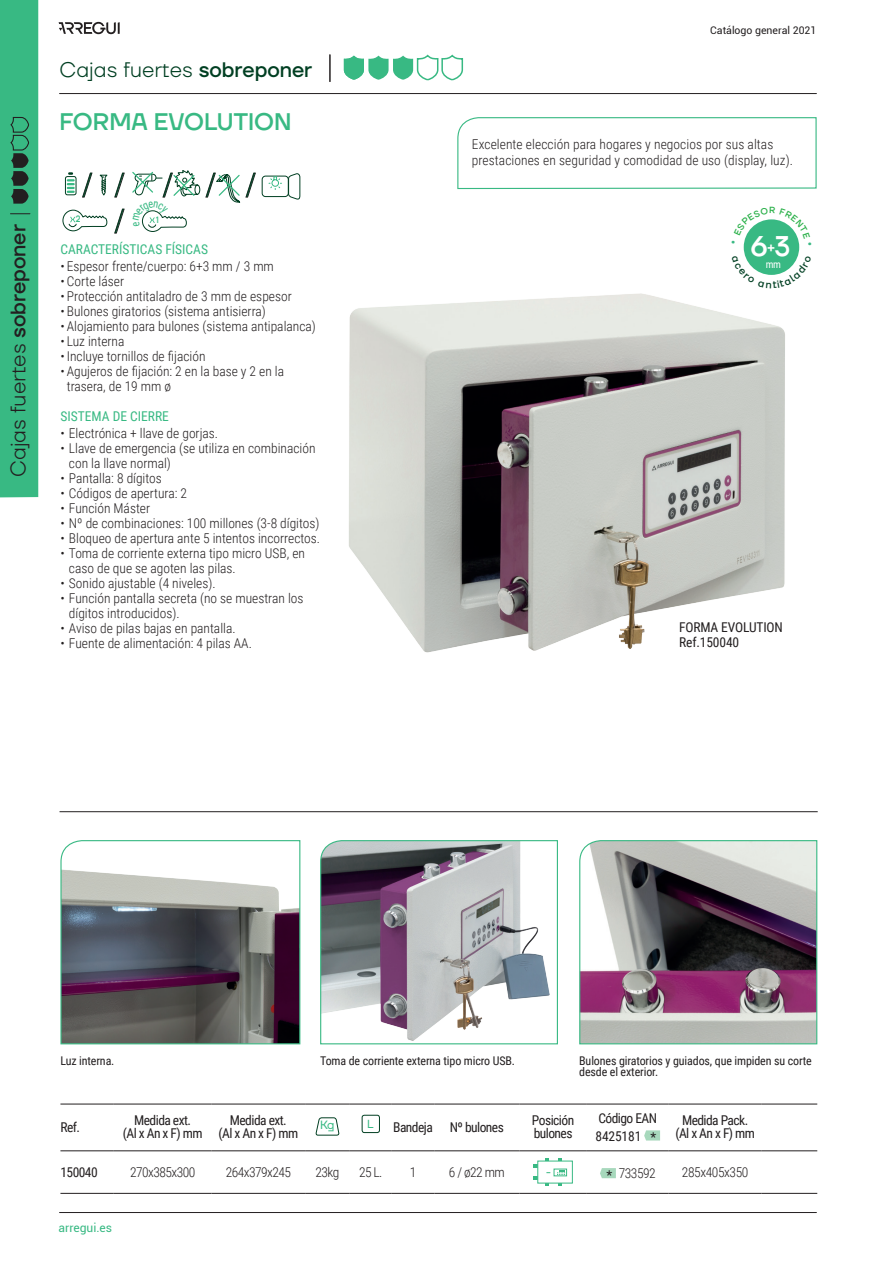
<style>
.page{position:relative;width:893px;height:1263px;background:#fff}
.page>*{position:absolute;margin:0;border:0;box-sizing:border-box;transform-origin:0 0}
.t1{font:300 30.9px "Roboto Condensed";color:#003f22}
.t2{font:500 28.5px "TT Firs Neue";color:#fff}
.TEXTO_COMÚN{font:500 24px "TT Firs Neue";color:#38b983}
.t3{font:300 21px "TT Firs Neue";color:#231f20}
.t4{font:300 21px "TT Firs Neue";color:#003f22}
.t5{font:500 16.5px "TT Firs Neue";color:#fff}
.t6{font:300 13.5px/15px "Roboto Condensed";color:#231f20}
.TEXTO_COMÚN-2{font:13.5px/13.5px "Roboto Condensed";letter-spacing:-.04em;color:#231f20;text-align:center}
.t7{font:13.5px "Roboto Condensed";color:#38b983}
.TEXTO_COMÚN-3{font:13.5px/15px "Roboto Condensed";letter-spacing:-.01em;color:#231f20}
.t8{font:300 13.5px "Roboto Condensed";letter-spacing:-.04em;color:#231f20}
.t9{font:300 13.5px "Roboto Condensed";letter-spacing:-.03em;color:#231f20}
.TEXTO_COMÚN-4{font:12px/10.5px "Roboto Condensed";letter-spacing:-.01em;color:#231f20}
.t10{font:12px "Roboto";color:#38b983}
.t11{font:12px "TT Firs Neue";color:#38b983}
.t12{font:11.7px "TT Firs Neue";color:#38b983}
.t13{font:10.5px "Roboto";color:#231f20}
.t14{font:10.5px "Roboto Condensed";color:#fff}
.t15{font:500 9.15px "TT Firs Neue";color:#38b983;scale:.88 1}
.s1{font-weight:500}
.s2{font-size:28.5px}
</style>
<div class="page">
<hr style="left:60px;top:93px;width:756px;height:1px;background:#231f20">
<hr style="left:60px;top:1212px;width:756px;height:1px;background:#231f20">
<svg style="left:59px;top:22px;width:61px;height:12px"></svg>
<svg style="left:330px;top:55px;width:1px;height:27px"></svg>
<svg style="left:344px;top:54px;width:120px;height:27px"></svg>
<div style="left:65px;top:176px;width:11px;height:19px;border:1px solid #003f22;border-radius:2px"></div>
<svg style="left:68px;top:172px;width:6px;height:21px"></svg>
<svg style="left:82px;top:172px;width:11px;height:26px"></svg>
<svg style="left:99px;top:175px;width:8px;height:21px"></svg>
<svg style="left:114px;top:172px;width:11px;height:26px"></svg>
<div style="left:262px;top:176px;width:27px;height:21px;border:1px solid #003f22;border-radius:3px"></div>
<svg style="left:268px;top:176px;width:14px;height:14px"></svg>
<svg style="left:288px;top:173px;width:13px;height:27px"></svg>
<svg style="left:62px;top:209px;width:46px;height:23px"></svg>
<svg style="left:114px;top:208px;width:11px;height:26px"></svg>
<svg style="left:60px;top:840px;width:241px;height:205px"></svg>
<svg style="left:320px;top:840px;width:238px;height:205px"></svg>
<svg style="left:579px;top:840px;width:239px;height:205px;background:#91838c"></svg>
<hr style="left:60px;top:1104px;width:54px;height:1px;background:#231f20">
<hr style="left:114px;top:1104px;width:98px;height:1px;background:#231f20">
<hr style="left:212px;top:1104px;width:93px;height:1px;background:#231f20">
<hr style="left:305px;top:1104px;width:45px;height:1px;background:#231f20">
<hr style="left:350px;top:1104px;width:42px;height:1px;background:#231f20">
<hr style="left:392px;top:1104px;width:42px;height:1px;background:#231f20">
<hr style="left:434px;top:1104px;width:85px;height:1px;background:#231f20">
<hr style="left:519px;top:1104px;width:68px;height:1px;background:#231f20">
<hr style="left:587px;top:1104px;width:82px;height:1px;background:#231f20">
<hr style="left:669px;top:1104px;width:93px;height:1px;background:#231f20">
<hr style="left:762px;top:1104px;width:55px;height:1px;background:#231f20">
<hr style="left:60px;top:1150px;width:54px;height:1px;background:#231f20">
<hr style="left:114px;top:1150px;width:98px;height:1px;background:#231f20">
<hr style="left:212px;top:1150px;width:93px;height:1px;background:#231f20">
<hr style="left:305px;top:1150px;width:45px;height:1px;background:#231f20">
<hr style="left:350px;top:1150px;width:42px;height:1px;background:#231f20">
<hr style="left:392px;top:1150px;width:42px;height:1px;background:#231f20">
<hr style="left:434px;top:1150px;width:85px;height:1px;background:#231f20">
<hr style="left:519px;top:1150px;width:68px;height:1px;background:#231f20">
<hr style="left:587px;top:1150px;width:82px;height:1px;background:#231f20">
<hr style="left:669px;top:1150px;width:93px;height:1px;background:#231f20">
<hr style="left:762px;top:1150px;width:55px;height:1px;background:#231f20">
<hr style="left:60px;top:1193px;width:54px;height:1px;background:#231f20">
<hr style="left:114px;top:1193px;width:98px;height:1px;background:#231f20">
<hr style="left:212px;top:1193px;width:93px;height:1px;background:#231f20">
<hr style="left:305px;top:1193px;width:45px;height:1px;background:#231f20">
<hr style="left:350px;top:1193px;width:42px;height:1px;background:#231f20">
<hr style="left:392px;top:1193px;width:42px;height:1px;background:#231f20">
<hr style="left:434px;top:1193px;width:85px;height:1px;background:#231f20">
<hr style="left:519px;top:1193px;width:68px;height:1px;background:#231f20">
<hr style="left:587px;top:1193px;width:82px;height:1px;background:#231f20">
<hr style="left:669px;top:1193px;width:93px;height:1px;background:#231f20">
<hr style="left:762px;top:1193px;width:55px;height:1px;background:#231f20">
<svg style="left:315px;top:1117px;width:24px;height:19px"></svg>
<div style="left:362px;top:1115px;width:18px;height:18px;border:1px solid #003f22;border-radius:2px"></div>
<svg style="left:644px;top:1130px;width:16px;height:10px"></svg>
<hr style="left:534px;top:1165px;width:27px;height:3px;background:#38b983">
<hr style="left:545px;top:1158px;width:3px;height:28px;background:#38b983">
<hr style="left:558px;top:1158px;width:3px;height:28px;background:#38b983">
<hr style="left:534px;top:1177px;width:27px;height:3px;background:#38b983">
<div style="left:538px;top:1161px;width:34px;height:22px;background:#fff"></div>
<div style="left:554px;top:1169px;width:13px;height:7px;border:1px solid #38b983"></div>
<svg style="left:557px;top:1170px;width:8px;height:5px"></svg>
<svg style="left:600px;top:1168px;width:16px;height:10px"></svg>
<hr style="left:60px;top:811px;width:758px;height:1px;background:#231f20">
<div style="left:744px;top:219px;width:55px;height:56px;background:#38b983;border-radius:50%"></div>
<svg style="left:457px;top:117px;width:360px;height:73px"></svg>
<div style="left:0;top:0;width:38px;height:497px;background:#38b983"></div>
<img style="left:349px;top:293px;width:436px;height:360px">
<svg style="left:132px;top:170px;width:124px;height:62px"></svg>
<svg style="left:745px;top:256px;width:53px;height:19px"></svg>
<svg style="left:743px;top:219px;width:57px;height:27px"></svg>
<h3 class="t3" style="left:4px;top:477px;width:254px;rotate:-90deg">Cajas fuertes <span class="s1">sobreponer</span></h3>
<h3 class="t4" style="left:60px;top:56px;width:254px">Cajas fuertes <span class="s1">sobreponer</span></h3>
<p class="TEXTO_COMÚN" style="left:60px;top:105px;width:233px">FORMA EVOLUTION</p>
<p class="t1" style="left:82px;top:163px;width:176px">// ///</p>
<p class="t15" style="left:76px;top:213px;width:7px">2</p>
<p class="t1" style="left:114px;top:199px;width:12px">/</p>
<p class="t15" style="left:156px;top:213px;width:5px">1</p>
<p class="t7" style="left:60px;top:239px;width:149px">CARACTERÍSTICAS FÍSICAS</p>
<p class="t6" style="left:60px;top:258px;width:215px">• Espesor frente/cuerpo: 6+3 mm / 3 mm</p>
<p class="t6" style="left:60px;top:273px;width:65px">• Corte láser</p>
<p class="t6" style="left:60px;top:288px;width:233px">• Protección antitaladro de 3 mm de espesor</p>
<p class="t6" style="left:60px;top:303px;width:207px">• Bulones giratorios (sistema antisierra)</p>
<p class="t6" style="left:60px;top:318px;width:257px">• Alojamiento para bulones (sistema antipalanca)</p>
<p class="t6" style="left:60px;top:333px;width:66px">• Luz interna</p>
<p class="t6" style="left:60px;top:348px;width:147px">• Incluye tornillos de fijación</p>
<p class="t6" style="left:67px;top:363px;width:219px;text-indent:-6px">• Agujeros de fijación: 2 en la base y 2 en la trasera, de 19 mm ø</p>
<p class="t7" style="left:60px;top:406px;width:110px">SISTEMA DE CIERRE</p>
<p class="t6" style="left:60px;top:425px;width:159px">• Electrónica + llave de gorjas.</p>
<p class="t6" style="left:69px;top:440px;width:248px;text-indent:-9px">• Llave de emergencia (se utiliza en combinación con la llave normal)</p>
<p class="t6" style="left:60px;top:470px;width:103px">• Pantalla: 8 dígitos</p>
<p class="t6" style="left:60px;top:485px;width:128px">• Códigos de apertura: 2</p>
<p class="t6" style="left:60px;top:500px;width:91px">• Función Máster</p>
<p class="t6" style="left:60px;top:515px;width:261px">• Nº de combinaciones: 100 millones (3-8 dígitos)</p>
<p class="t6" style="left:60px;top:530px;width:261px">• Bloqueo de apertura ante 5 intentos incorrectos.</p>
<p class="t6" style="left:69px;top:545px;width:238px;text-indent:-9px">• Toma de corriente externa tipo micro USB, en caso de que se agoten las pilas.</p>
<p class="t6" style="left:60px;top:575px;width:157px">• Sonido ajustable (4 niveles).</p>
<p class="t6" style="left:69px;top:590px;width:236px;text-indent:-9px">• Función pantalla secreta (no se muestran los dígitos introducidos).</p>
<p class="t6" style="left:60px;top:620px;width:177px">• Aviso de pilas bajas en pantalla.</p>
<p class="t6" style="left:60px;top:635px;width:193px">• Fuente de alimentación: 4 pilas AA.</p>
<p class="t13" style="left:710px;top:23px;width:108px">Catálogo general 2021</p>
<p class="t6" style="left:472px;top:136px;width:322px;line-height:16.2px">Excelente elección para hogares y negocios por sus altas prestaciones en seguridad y comodidad de uso (display, luz).</p>
<p class="t2" style="left:751px;top:226px;width:19px">6</p>
<p class="t5" style="left:767px;top:236px;width:25px">+<span class="s2">3</span></p>
<p class="t14" style="left:766px;top:257px;width:17px">mm</p>
<p class="TEXTO_COMÚN-3" style="left:679px;top:619px;width:105px">FORMA EVOLUTION<br>Ref.150040</p>
<p class="TEXTO_COMÚN-4" style="left:60px;top:1055px;width:56px">Luz interna.</p>
<p class="TEXTO_COMÚN-4" style="left:320px;top:1055px;width:196px">Toma de corriente externa tipo micro USB.</p>
<p class="TEXTO_COMÚN-4" style="left:579px;top:1055px;width:234px">Bulones giratorios y guiados, que impiden su corte desde el exterior.</p>
<p class="TEXTO_COMÚN-2" style="left:60px;top:1119px;width:21px">Ref.</p>
<p class="TEXTO_COMÚN-2" style="left:123px;top:1113px;width:81px">Medida ext.<br>(Al x An x F) mm</p>
<p class="TEXTO_COMÚN-2" style="left:218px;top:1113px;width:81px">Medida ext.<br>(Al x An x F) mm</p>
<p class="t11" style="left:320px;top:1117px;width:16px">Kg</p>
<p class="t12" style="left:367px;top:1115px;width:8px">L</p>
<p class="TEXTO_COMÚN-2" style="left:393px;top:1119px;width:41px">Bandeja</p>
<p class="TEXTO_COMÚN-2" style="left:450px;top:1119px;width:56px">Nº bulones</p>
<p class="TEXTO_COMÚN-2" style="left:532px;top:1113px;width:44px;text-align:left">Posición bulones</p>
<p class="TEXTO_COMÚN-2" style="left:598px;top:1110px;width:60px">Código EAN</p>
<p class="TEXTO_COMÚN-3" style="left:595px;top:1128px;width:47px">8425181</p>
<p class="TEXTO_COMÚN-2" style="left:651px;top:1130px;width:7px">*</p>
<p class="TEXTO_COMÚN-2" style="left:675px;top:1113px;width:81px">Medida Pack. (Al x An x F) mm</p>
<p class="TEXTO_COMÚN-2" style="left:60px;top:1165px;width:39px">150040</p>
<p class="t8" style="left:130px;top:1163px;width:67px">270x385x300</p>
<p class="t8" style="left:226px;top:1163px;width:67px">264x379x245</p>
<p class="t6" style="left:316px;top:1164px;width:25px">23kg</p>
<p class="t6" style="left:359px;top:1164px;width:25px">25 L.</p>
<p class="t6" style="left:410px;top:1164px;width:8px">1</p>
<p class="t6" style="left:449px;top:1164px;width:57px">6/ø22mm</p>
<p class="TEXTO_COMÚN-2" style="left:606px;top:1168px;width:7px">*</p>
<p class="t6" style="left:619px;top:1165px;width:38px">733592</p>
<p class="t9" style="left:682px;top:1163px;width:68px">285x405x350</p>
<p class="t10" style="left:59px;top:1219px;width:55px">arregui.es</p>
</div>
